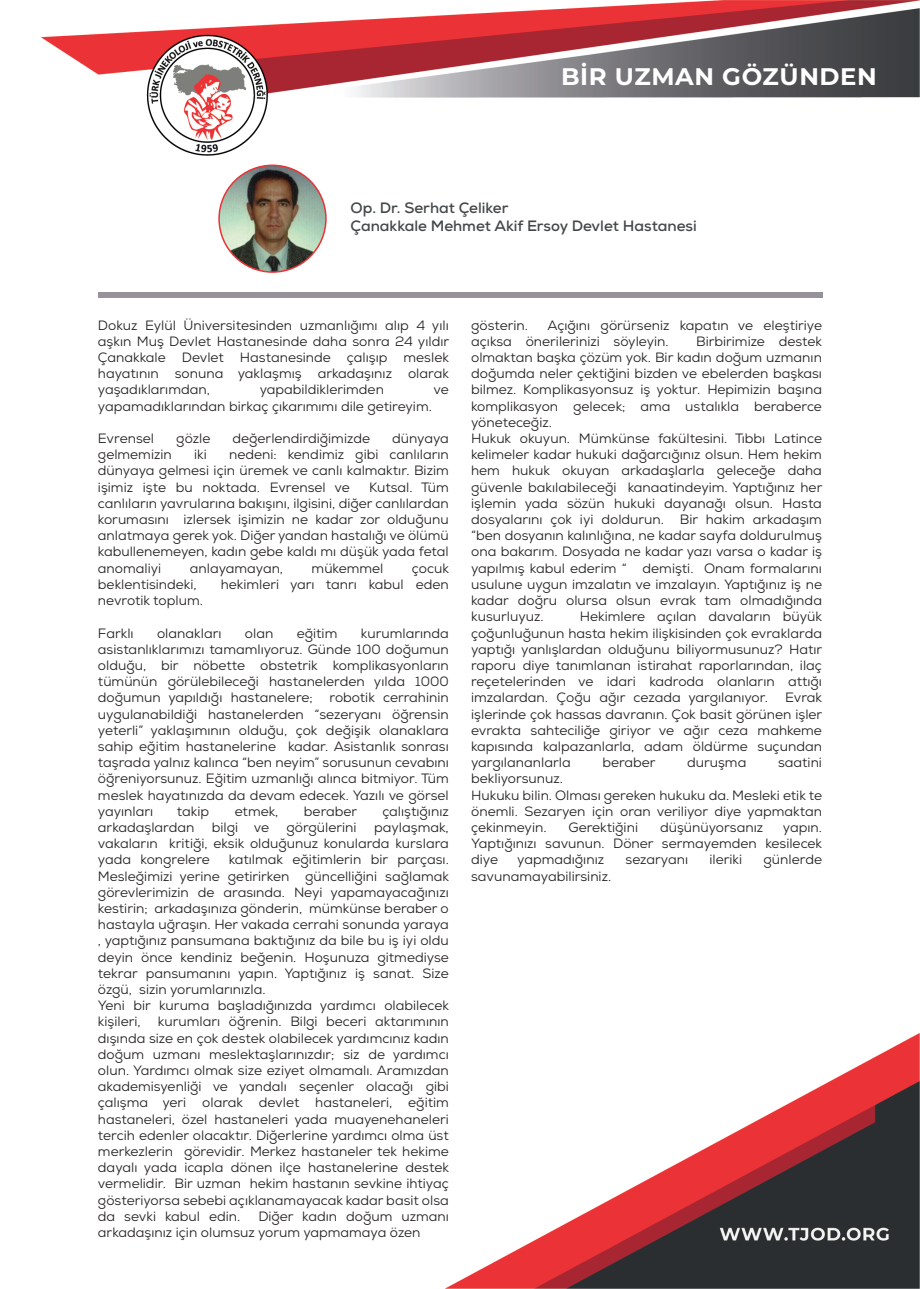
<style>
.page{position:relative;width:920px;height:1289px;background:#fff}
.page>*{position:absolute;margin:0;border:0;box-sizing:border-box;transform-origin:0 0}
.t1{font:700 24px "Montserrat";letter-spacing:.025em;color:#fff}
.t2{font:700 15px/18px "Nexa";color:#444749}
.t3{font:13.5px/16.2px "Nexa";color:#231f20;text-align:justify}
</style>
<div class="page">
<img style="left:41px;top:0;width:878px;height:1289px">
<img style="left:219px;top:165px;width:107px;height:107px;border-radius:53px">
<div style="left:218px;top:165px;width:108px;height:108px;border:2px solid #eb3236;border-radius:50%"></div>
<div style="left:98px;top:293px;width:723px;height:5px;background:#959399"></div>
<h1 class="t1" style="left:560px;top:60px;width:317px">BİR UZMAN GÖZÜNDEN</h1>
<p class="t2" style="left:350px;top:198px;width:348px">Op. Dr. Serhat Çeliker<br>Çanakkale Mehmet Akif Ersoy Devlet Hastanesi</p>
<p class="t3" style="left:98px;top:317px;width:352px">Dokuz Eylül Üniversitesinden uzmanlığımı alıp 4 yılı aşkın Muş Devlet Hastanesinde daha sonra 24 yıldır Çanakkale Devlet Hastanesinde çalışıp meslek hayatının sonuna yaklaşmış arkadaşınız olarak yaşadıklarımdan,</p>
<p class="t3" style="left:259px;top:382px;width:126px">yapabildiklerimden</p>
<p class="t3" style="left:433px;top:382px;width:17px">ve</p>
<p class="t3" style="left:98px;top:398px;width:335px">yapamadıklarından birkaç çıkarımımı dile getireyim.</p>
<p class="t3" style="left:98px;top:430px;width:58px">Evrensel</p>
<p class="t3" style="left:176px;top:430px;width:36px">gözle</p>
<p class="t3" style="left:232px;top:430px;width:139px">değerlendirdiğimizde</p>
<p class="t3" style="left:392px;top:430px;width:58px">dünyaya</p>
<p class="t3" style="left:98px;top:446px;width:75px">gelmemizin</p>
<p class="t3" style="left:194px;top:446px;width:14px">iki</p>
<p class="t3" style="left:98px;top:446px;width:352px;text-indent:131px">nedeni: kendimiz gibi canlıların dünyaya gelmesi için üremek ve canlı kalmaktır. Bizim işimiz işte bu noktada. Evrensel ve</p>
<p class="t3" style="left:98px;top:479px;width:352px;text-indent:271px">Kutsal. Tüm canlıların yavrularına bakışını, ilgisini, diğer canlılardan korumasını izlersek işimizin ne kadar zor olduğunu anlatmaya gerek yok. Diğer yandan hastalığı ve ölümü kabullenemeyen, kadın gebe kaldı mı düşük yada fetal anomaliyi</p>
<p class="t3" style="left:190px;top:560px;width:95px">anlayamayan,</p>
<p class="t3" style="left:311px;top:560px;width:73px">mükemmel</p>
<p class="t3" style="left:411px;top:560px;width:39px">çocuk</p>
<p class="t3" style="left:98px;top:576px;width:100px">beklentisindeki,</p>
<p class="t3" style="left:221px;top:576px;width:229px">hekimleri yarı tanrı kabul eden</p>
<p class="t3" style="left:98px;top:592px;width:106px">nevrotik toplum.</p>
<p class="t3" style="left:98px;top:625px;width:37px">Farklı</p>
<p class="t3" style="left:157px;top:625px;width:66px">olanakları</p>
<p class="t3" style="left:245px;top:625px;width:30px">olan</p>
<p class="t3" style="left:297px;top:625px;width:42px">eğitim</p>
<p class="t3" style="left:98px;top:625px;width:352px;text-indent:263px">kurumlarında asistanlıklarımızı tamamlıyoruz. Günde 100 doğumun olduğu, bir nöbette obstetrik komplikasyonların tümünün görülebileceği hastanelerden yılda 1000 doğumun yapıldığı hastanelere; robotik cerrahinin uygulanabildiği hastanelerden “sezeryanı öğrensin yeterli” yaklaşımının olduğu, çok değişik olanaklara sahip eğitim hastanelerine kadar. Asistanlık sonrası taşrada yalnız kalınca “ben neyim” sorusunun cevabını öğreniyorsunuz. Eğitim uzmanlığı alınca bitmiyor. Tüm meslek hayatınızda da devam edecek. Yazılı ve görsel yayınları</p>
<p class="t3" style="left:177px;top:803px;width:34px">takip</p>
<p class="t3" style="left:234px;top:803px;width:45px">etmek,</p>
<p class="t3" style="left:304px;top:803px;width:55px">beraber</p>
<p class="t3" style="left:382px;top:803px;width:68px">çalıştığınız</p>
<p class="t3" style="left:98px;top:819px;width:98px">arkadaşlardan</p>
<p class="t3" style="left:212px;top:819px;width:59px">bilgi ve</p>
<p class="t3" style="left:286px;top:819px;width:72px">görgülerini</p>
<p class="t3" style="left:98px;top:819px;width:352px;text-indent:276px">paylaşmak, vakaların kritiği, eksik olduğunuz konularda kurslara yada kongrelere</p>
<p class="t3" style="left:98px;top:851px;width:352px;text-align:left;text-indent:131px">katılmak eğitimlerin bir parçası.<br>Mesleğimizi yerine getirirken güncelliğini sağlamak görevlerimizin de arasında. Neyi yapamayacağınızı kestirin; arkadaşınıza gönderin, mümkünse beraber o hastayla uğraşın. Her vakada cerrahi sonunda yaraya , yaptığınız pansumana baktığınız da bile bu iş iyi oldu deyin önce kendiniz beğenin. Hoşunuza gitmediyse tekrar pansumanını yapın. Yaptığınız iş sanat. Size özgü, sizin yorumlarınızla.<br>Yeni bir kuruma başladığınızda yardımcı olabilecek kişileri,</p>
<p class="t3" style="left:98px;top:1013px;width:352px;text-indent:60px">kurumları öğrenin. Bilgi beceri aktarımının dışında size en çok destek olabilecek yardımcınız kadın doğum uzmanı meslektaşlarınızdır; siz de yardımcı olun. Yardımcı olmak size eziyet olmamalı. Aramızdan akademisyenliği ve yandalı seçenler olacağı gibi çalışma yeri olarak devlet hastaneleri, eğitim hastaneleri, özel hastaneleri yada muayenehaneleri tercih edenler olacaktır. Diğerlerine yardımcı olma üst merkezlerin görevidir. Merkez hastaneler tek hekime dayalı yada icapla dönen ilçe hastanelerine destek vermelidir. Bir uzman hekim hastanın sevkine ihtiyaç gösteriyorsa sebebi açıklanamayacak kadar basit olsa da sevki kabul edin.</p>
<p class="t3" style="left:98px;top:1208px;width:352px;text-indent:160px">Diğer kadın doğum uzmanı arkadaşınız için olumsuz yorum yapmamaya özen</p>
<p class="t3" style="left:471px;top:317px;width:352px;text-indent:76px">Açığını görürseniz kapatın ve eleştiriye açıksa önerilerinizi söyleyin.</p>
<p class="t3" style="left:471px;top:317px;width:58px">gösterin.</p>
<p class="t3" style="left:471px;top:333px;width:352px;text-align:left;text-indent:225px">Birbirimize destek olmaktan başka çözüm yok. Bir kadın doğum uzmanın doğumda neler çektiğini bizden ve ebelerden başkası bilmez. Komplikasyonsuz iş yoktur. Hepimizin başına komplikasyon gelecek; ama ustalıkla beraberce yöneteceğiz.<br>Hukuk okuyun. Mümkünse fakültesini. Tıbbı Latince kelimeler kadar hukuki dağarcığınız olsun. Hem hekim hem hukuk okuyan arkadaşlarla geleceğe daha güvenle bakılabileceği kanaatindeyim. Yaptığınız her işlemin yada sözün hukuki dayanağı olsun. Hasta dosyalarını çok iyi doldurun. Bir hakim arkadaşım “ben dosyanın kalınlığına, ne kadar sayfa doldurulmuş ona bakarım. Dosyada ne kadar yazı varsa o kadar iş yapılmış kabul ederim “ demişti. Onam formalarını usulune uygun imzalatın ve imzalayın. Yaptığınız iş ne kadar doğru olursa olsun evrak tam olmadığında kusurluyuz.</p>
<p class="t3" style="left:471px;top:608px;width:352px;text-indent:109px">Hekimlere açılan davaların büyük çoğunluğunun hasta hekim ilişkisinden çok evraklarda yaptığı yanlışlardan olduğunu biliyormusunuz? Hatır raporu diye tanımlanan istirahat raporlarından, ilaç reçetelerinden ve idari kadroda olanların attığı imzalardan. Çoğu ağır cezada yargılanıyor.</p>
<p class="t3" style="left:471px;top:689px;width:352px;text-indent:314px">Evrak işlerinde çok hassas davranın. Çok basit görünen işler evrakta sahteciliğe giriyor ve ağır ceza mahkeme kapısında kalpazanlarla, adam öldürme suçundan yargılananlarla</p>
<p class="t3" style="left:602px;top:754px;width:55px">beraber</p>
<p class="t3" style="left:686px;top:754px;width:61px">duruşma</p>
<p class="t3" style="left:777px;top:754px;width:45px">saatini</p>
<p class="t3" style="left:471px;top:770px;width:352px;text-align:left">bekliyorsunuz.<br>Hukuku bilin. Olması gereken hukuku da. Mesleki etik te önemli. Sezaryen için oran veriliyor diye yapmaktan çekinmeyin.</p>
<p class="t3" style="left:568px;top:819px;width:71px">Gerektiğini</p>
<p class="t3" style="left:659px;top:819px;width:104px">düşünüyorsanız</p>
<p class="t3" style="left:471px;top:819px;width:352px;text-indent:311px">yapın.<br>Yaptığınızı savunun. Döner sermayemden kesilecek diye</p>
<p class="t3" style="left:517px;top:851px;width:88px">yapmadığınız</p>
<p class="t3" style="left:625px;top:851px;width:64px">sezaryanı</p>
<p class="t3" style="left:709px;top:851px;width:34px">ileriki</p>
<p class="t3" style="left:763px;top:851px;width:60px">günlerde</p>
<p class="t3" style="left:471px;top:868px;width:141px">savunamayabilirsiniz.</p>
</div>
